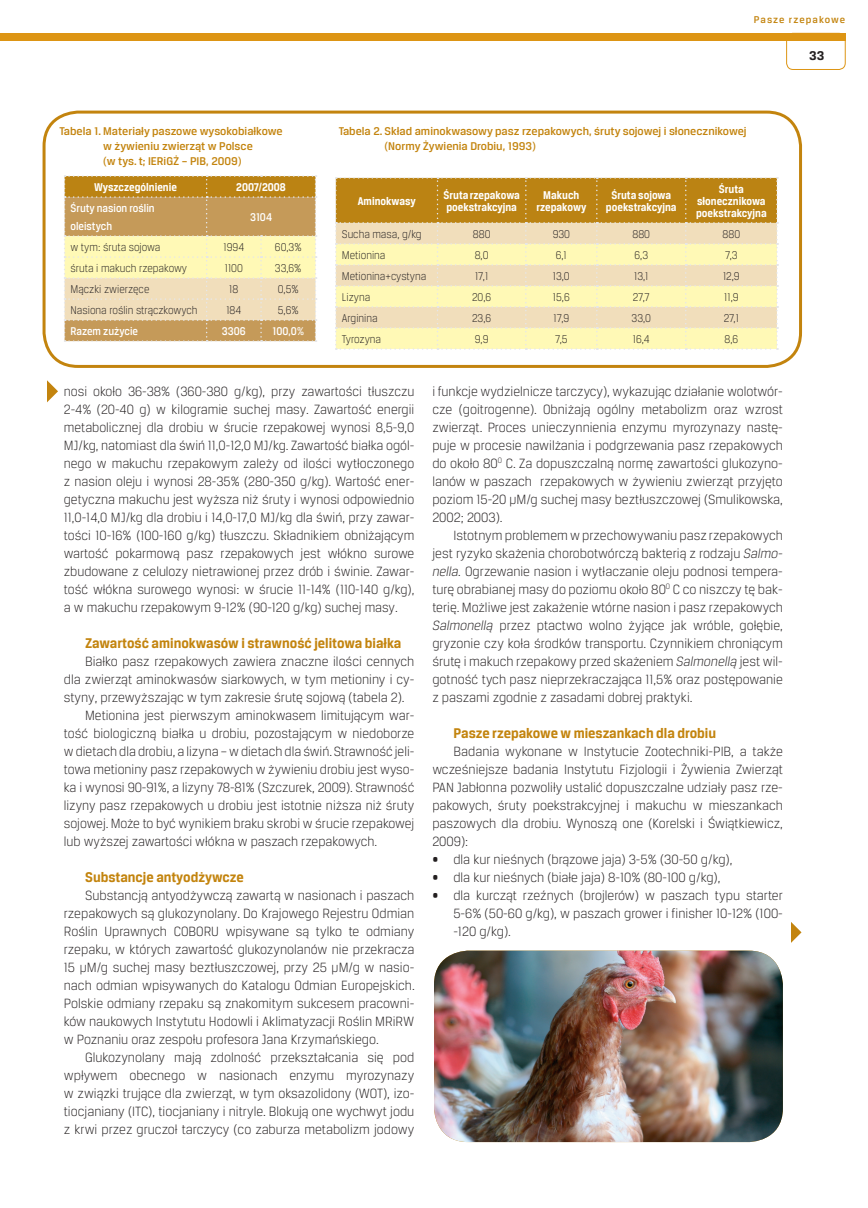
<style>
.page{position:relative;width:868px;height:1208px;background:#fff}
.page>*{position:absolute;margin:0;border:0;box-sizing:border-box;transform-origin:0 0}
.t1{font:700 15px "Breuer Text";color:#c3840e;scale:.95 1}
.t2{font:300 14.25px/18px "Breuer Text";color:#231f20;text-align:justify;scale:.95 1}
.t3{font:300 14.25px/18px "Breuer Text";color:#231f20;text-align:justify;scale:.94 1}
.t4{font:700 13.5px "Breuer Text";color:#231f20}
.t5{font:300 12px "Breuer Text";color:#231f20;scale:.9 1}
.t6{font:500 12px/15px "Breuer Text";color:#c3840e}
.t7{font:700 12px/12px "Breuer Text";color:#fff;text-align:center;scale:.9 1}
.t8{font:500 12px/18px "Breuer Text";color:#fff;scale:.9 1}
.t9{font:500 10.5px "Breuer Text";letter-spacing:.095em;color:#c3840e}
.s1{font-style:italic}
</style>
<div class="page">
<div style="left:786px;top:33px;width:59px;height:37px;border:1px solid #dd9514;border-radius:7px"></div>
<div style="left:0;top:33px;width:845px;height:7px;background:#dd9514"></div>
<svg style="left:47px;top:380px;width:11px;height:23px"></svg>
<svg style="left:791px;top:922px;width:10px;height:21px"></svg>
<svg style="left:64px;top:175px;width:252px;height:167px;background:#dec284"></svg>
<div style="left:43px;top:111px;width:758px;height:257px;border:3px solid #c3840e;border-radius:34px"></div>
<svg style="left:335px;top:177px;width:442px;height:173px;background:#e8d08f"></svg>
<img style="left:434px;top:950px;width:348px;height:192px;border-radius:34px">
<p class="t9" style="left:753px;top:16px;width:93px">Pasze rzepakowe</p>
<p class="t6" style="left:103px;top:125px;width:181px;text-indent:-44px">Tabela 1. Materiały paszowe wysokobiałkowe w żywieniu zwierząt w Polsce<br>(w tys. t; IERiGŻ – PIB, 2009)</p>
<p class="t6" style="left:384px;top:125px;width:363px;text-indent:-46px">Tabela 2. Skład aminokwasowy pasz rzepakowych, śruty sojowej i słonecznikowej (Normy Żywienia Drobiu, 1993)</p>
<p class="t7" style="left:358px;top:196px;width:66px">Aminokwasy</p>
<p class="t7" style="left:443px;top:190px;width:86px;text-align:left">Śruta rzepakowa poekstrakcyjna</p>
<p class="t7" style="left:536px;top:190px;width:57px">Makuch rzepakowy</p>
<p class="t7" style="left:606px;top:190px;width:80px">Śruta sojowa poekstrakcyjna</p>
<p class="t7" style="left:696px;top:184px;width:80px">Śruta słonecznikowa poekstrakcyjna</p>
<p class="t5" style="left:342px;top:230px;width:90px">Sucha masa, g/kg</p>
<p class="t5" style="left:473px;top:230px;width:21px">880</p>
<p class="t5" style="left:552px;top:230px;width:21px">930</p>
<p class="t5" style="left:632px;top:230px;width:21px">880</p>
<p class="t5" style="left:722px;top:230px;width:21px">880</p>
<p class="t5" style="left:342px;top:251px;width:50px">Metionina</p>
<p class="t5" style="left:474px;top:251px;width:17px">8,0</p>
<p class="t5" style="left:555px;top:251px;width:14px">6,1</p>
<p class="t5" style="left:634px;top:251px;width:17px">6,3</p>
<p class="t5" style="left:725px;top:251px;width:15px">7,3</p>
<p class="t5" style="left:342px;top:272px;width:95px">Metionina+cystyna</p>
<p class="t5" style="left:475px;top:272px;width:16px">17,1</p>
<p class="t5" style="left:552px;top:272px;width:20px">13,0</p>
<p class="t5" style="left:634px;top:272px;width:17px">13,1</p>
<p class="t5" style="left:723px;top:272px;width:20px">12,9</p>
<p class="t5" style="left:342px;top:293px;width:33px">Lizyna</p>
<p class="t5" style="left:472px;top:293px;width:23px">20,6</p>
<p class="t5" style="left:553px;top:293px;width:20px">15,6</p>
<p class="t5" style="left:632px;top:293px;width:20px">27,7</p>
<p class="t5" style="left:724px;top:293px;width:17px">11,9</p>
<p class="t5" style="left:342px;top:314px;width:41px">Arginina</p>
<p class="t5" style="left:472px;top:314px;width:23px">23,6</p>
<p class="t5" style="left:553px;top:314px;width:19px">17,9</p>
<p class="t5" style="left:631px;top:314px;width:23px">33,0</p>
<p class="t5" style="left:723px;top:314px;width:19px">27,1</p>
<p class="t5" style="left:342px;top:335px;width:45px">Tyrozyna</p>
<p class="t5" style="left:475px;top:335px;width:17px">9,9</p>
<p class="t5" style="left:555px;top:335px;width:15px">7,5</p>
<p class="t5" style="left:632px;top:335px;width:20px">16,4</p>
<p class="t5" style="left:724px;top:335px;width:17px">8,6</p>
<p class="t7" style="left:94px;top:182px;width:93px">Wyszczególnienie</p>
<p class="t7" style="left:236px;top:182px;width:57px">2007/2008</p>
<p class="t8" style="left:71px;top:200px;width:95px">Śruty nasion roślin oleistych</p>
<p class="t8" style="left:250px;top:209px;width:26px">3104</p>
<p class="t5" style="left:71px;top:243px;width:101px">w tym: śruta sojowa</p>
<p class="t5" style="left:223px;top:243px;width:24px">1994</p>
<p class="t5" style="left:275px;top:243px;width:31px">60,3%</p>
<p class="t5" style="left:71px;top:264px;width:131px">śruta i makuch rzepakowy</p>
<p class="t5" style="left:225px;top:264px;width:22px">1100</p>
<p class="t5" style="left:275px;top:264px;width:31px">33,6%</p>
<p class="t5" style="left:71px;top:285px;width:89px">Mączki zwierzęce</p>
<p class="t5" style="left:229px;top:285px;width:12px">18</p>
<p class="t5" style="left:278px;top:285px;width:25px">0,5%</p>
<p class="t5" style="left:71px;top:306px;width:142px">Nasiona roślin strączkowych</p>
<p class="t5" style="left:226px;top:306px;width:18px">184</p>
<p class="t5" style="left:278px;top:306px;width:25px">5,6%</p>
<p class="t8" style="left:71px;top:323px;width:76px">Razem zużycie</p>
<p class="t8" style="left:222px;top:323px;width:28px">3306</p>
<p class="t8" style="left:272px;top:323px;width:36px">100,0%</p>
<p class="t3" style="left:64px;top:384px;width:374px">nosi około 36-38% (360-380 g/kg), przy zawartości tłuszczu 2-4% (20-40 g) w kilogramie suchej masy. Zawartość energii metabolicznej dla drobiu w śrucie rzepakowej wynosi 8,5-9,0<br>MJ/kg, natomiast dla świń 11,0-12,0 MJ/kg. Zawartość białka ogól&shy;nego w makuchu rzepakowym zależy od ilości wytłoczonego z nasion oleju i wynosi 28-35% (280-350 g/kg). Wartość ener&shy;getyczna makuchu jest wyższa niż śruty i wynosi odpowiednio 11,0-14,0 MJ/kg dla drobiu i 14,0-17,0 MJ/kg dla świń, przy zawar&shy;tości 10-16% (100-160 g/kg) tłuszczu. Składnikiem obniżającym wartość pokarmową pasz rzepakowych jest włókno surowe zbudowane z celulozy nietrawionej przez drób i świnie. Zawar&shy;tość włókna surowego wynosi: w śrucie 11-14% (110-140 g/kg), a w makuchu rzepakowym 9-12% (90-120 g/kg) suchej masy.</p>
<p class="t1" style="left:85px;top:638px;width:334px">Zawartość aminokwasów i strawność jelitowa białka</p>
<p class="t2" style="left:85px;top:654px;width:348px">Białko pasz rzepakowych zawiera znaczne ilości cennych</p>
<p class="t2" style="left:64px;top:672px;width:370px">dla zwierząt aminokwasów siarkowych, w tym metioniny i cy-</p>
<p class="t2" style="left:64px;top:690px;width:360px">styny, przewyższając w tym zakresie śrutę sojową (tabela 2).</p>
<p class="t3" style="left:85px;top:708px;width:352px">Metionina jest pierwszym aminokwasem limitującym war-</p>
<p class="t3" style="left:64px;top:726px;width:374px">tość biologiczną białka u drobiu, pozostającym w niedoborze</p>
<p class="t3" style="left:64px;top:744px;width:374px">w dietach dla drobiu, a lizyna – w dietach dla świń. Strawność jeli-</p>
<p class="t3" style="left:64px;top:762px;width:374px">towa metioniny pasz rzepakowych w żywieniu drobiu jest wyso-</p>
<p class="t3" style="left:64px;top:780px;width:374px">ka i wynosi 90-91%, a lizyny 78-81% (Szczurek, 2009). Strawność</p>
<p class="t3" style="left:64px;top:798px;width:374px">lizyny pasz rzepakowych u drobiu jest istotnie niższa niż śruty</p>
<p class="t3" style="left:64px;top:816px;width:374px">sojowej. Może to być wynikiem braku skrobi w śrucie rzepakowej</p>
<p class="t3" style="left:64px;top:834px;width:335px">lub wyższej zawartości włókna w paszach rzepakowych.</p>
<p class="t1" style="left:85px;top:872px;width:168px">Substancje antyodżywcze</p>
<p class="t2" style="left:64px;top:888px;width:371px;text-indent:21px">Substancją antyodżywczą zawartą w nasionach i paszach rzepakowych są glukozynolany. Do Krajowego Rejestru Odmian Roślin Uprawnych COBORU wpisywane są tylko te odmiany rzepaku, w których zawartość glukozynolanów nie przekracza 15 μM/g suchej masy beztłuszczowej, przy 25 μM/g w nasio&shy;nach odmian wpisywanych do Katalogu Odmian Europejskich.<br>Polskie odmiany rzepaku są znakomitym sukcesem pracowni&shy;ków naukowych Instytutu Hodowli i Aklimatyzacji Roślin MRiRW w Poznaniu oraz zespołu profesora Jana Krzymańskiego.</p>
<p class="t2" style="left:64px;top:1050px;width:370px;text-indent:21px">Glukozynolany mają zdolność przekształcania się pod wpływem obecnego w nasionach enzymu myrozynazy w związki trujące dla zwierząt, w tym oksazolidony (WOT), izo&shy;tiocjaniany (ITC), tiocjaniany i nitryle. Blokują one wychwyt jodu z krwi przez gruczoł tarczycy (co zaburza metabolizm jodowy</p>
<p class="t2" style="left:432px;top:384px;width:370px">i funkcje wydzielnicze tarczycy), wykazując działanie wolotwór&shy;cze (goitrogenne). Obniżają ogólny metabolizm oraz wzrost zwierząt. Proces unieczynnienia enzymu myrozynazy nastę&shy;puje w procesie nawilżania i podgrzewania pasz rzepakowych do około 80<sup>0</sup> C. Za dopuszczalną normę zawartości glukozyno&shy;lanów w paszach rzepakowych w żywieniu zwierząt przyjęto poziom 15-20 μM/g suchej masy beztłuszczowej (Smulikowska, 2002; 2003).</p>
<p class="t2" style="left:432px;top:528px;width:370px;text-indent:21px">Istotnym problemem w przechowywaniu pasz rzepakowych jest ryzyko skażenia chorobotwórczą bakterią z rodzaju <span class="s1">Salmo&shy;nella.</span> Ogrzewanie nasion i wytłaczanie oleju podnosi tempera&shy;turę obrabianej masy do poziomu około 80<sup>0</sup> C co niszczy tę bak&shy;terię. Możliwe jest zakażenie wtórne nasion i pasz rzepakowych <span class="s1">Salmonellą</span> przez ptactwo wolno żyjące jak wróble, gołębie, gryzonie czy koła środków transportu. Czynnikiem chroniącym śrutę i makuch rzepakowy przed skażeniem <span class="s1">Salmonellą</span> jest wil&shy;gotność tych pasz nieprzekraczająca 11,5% oraz postępowanie z paszami zgodnie z zasadami dobrej praktyki.</p>
<p class="t1" style="left:453px;top:728px;width:278px">Pasze rzepakowe w mieszankach dla drobiu</p>
<p class="t2" style="left:432px;top:744px;width:370px;text-indent:21px">Badania wykonane w Instytucie Zootechniki-PIB, a także wcześniejsze badania Instytutu Fizjologii i Żywienia Zwierząt PAN Jabłonna pozwoliły ustalić dopuszczalne udziały pasz rze&shy;pakowych, śruty poekstrakcyjnej i makuchu w mieszankach paszowych dla drobiu. Wynoszą one (Korelski i Świątkiewicz, 2009):</p>
<p class="t2" style="left:432px;top:852px;width:317px">• dla kur nieśnych (brązowe jaja) 3-5% (30-50 g/kg),</p>
<p class="t2" style="left:432px;top:870px;width:305px">• dla kur nieśnych (białe jaja) 8-10% (80-100 g/kg),</p>
<p class="t2" style="left:453px;top:888px;width:348px;text-indent:-21px">• dla kurcząt rzeźnych (brojlerów) w paszach typu starter 5-6% (50-60 g/kg), w paszach grower i finisher 10-12% (100- -120 g/kg).</p>
<p class="t4" style="left:809px;top:51px;width:16px">33</p>
</div>
